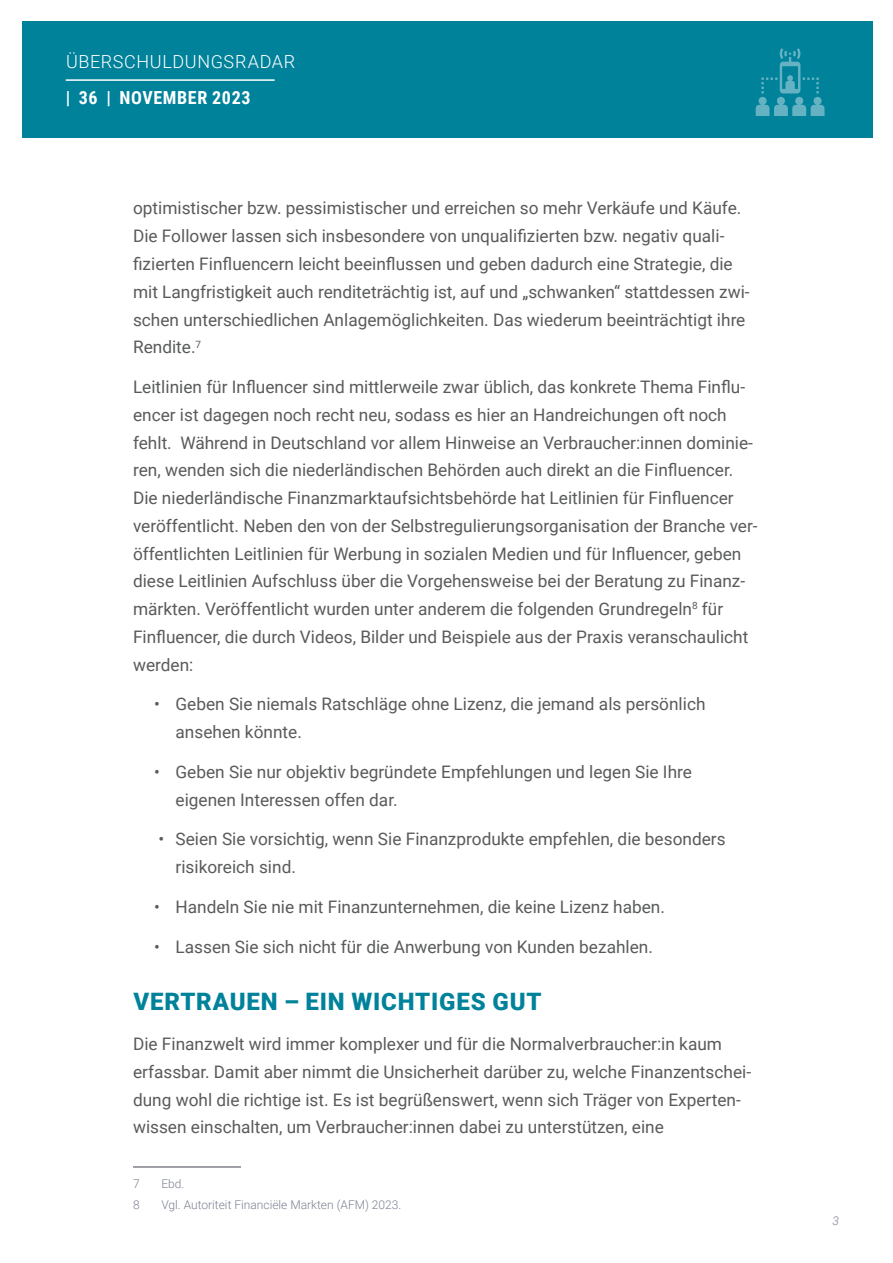
<style>
.page{position:relative;width:893px;height:1263px;background:#fff}
.page>*{position:absolute;margin:0;border:0;box-sizing:border-box;transform-origin:0 0}
.t1{font:900 24px "Roboto";letter-spacing:.035em;color:#00829b}
.t2{font:300 18px "Roboto";letter-spacing:.035em;color:#fff}
.t3{font:700 18px "Roboto Condensed";letter-spacing:.035em;color:#fff}
.t4{font:17.25px/27.8px "Roboto";color:#595a5a}
.t5{font:300 12px "Roboto";color:#7c8191}
.t6{font:italic 300 12px "Roboto";color:#7c8191}
</style>
<div class="page">
<div style="left:22px;top:21px;width:850px;height:117px;background:#00829b"></div>
<img style="left:755px;top:49px;width:70px;height:67px">
<hr style="left:66px;top:79px;width:209px;height:2px;background:#fff">
<hr style="left:133px;top:1166px;width:108px;height:1px;background:#3f434d">
<p class="t2" style="left:66px;top:48px;width:231px">ÜBERSCHULDUNGSRADAR</p>
<p class="t3" style="left:66px;top:85px;width:186px">| 36 | NOVEMBER 2023</p>
<p class="t4" style="left:133px;top:194px;width:618px">optimistischer bzw. pessimistischer und erreichen so mehr Verkäufe und Käufe.<br>Die Follower lassen sich insbesondere von unqualifizierten bzw. negativ quali&shy;fizierten Finfluencern leicht beeinflussen und geben dadurch eine Strategie, die mit Langfristigkeit auch renditeträchtig ist, auf und „schwanken“ stattdessen zwi&shy;schen unterschiedlichen Anlagemöglichkeiten. Das wiederum beeinträchtigt ihre Rendite.<sup>7</sup></p>
<p class="t4" style="left:133px;top:372px;width:626px">Leitlinien für Influencer sind mittlerweile zwar üblich, das konkrete Thema Finflu&shy;encer ist dagegen noch recht neu, sodass es hier an Handreichungen oft noch fehlt. Während in Deutschland vor allem Hinweise an Verbraucher:innen dominie&shy;ren, wenden sich die niederländischen Behörden auch direkt an die Finfluencer.<br>Die niederländische Finanzmarktaufsichtsbehörde hat Leitlinien für Finfluencer veröffentlicht. Neben den von der Selbstregulierungsorganisation der Branche ver&shy;öffentlichten Leitlinien für Werbung in sozialen Medien und für Influencer, geben diese Leitlinien Aufschluss über die Vorgehensweise bei der Beratung zu Finanz&shy;märkten. Veröffentlicht wurden unter anderem die folgenden Grundregeln<sup>8</sup> für Finfluencer, die durch Videos, Bilder und Beispiele aus der Praxis veranschaulicht werden:</p>
<p class="t4" style="left:176px;top:690px;width:531px;text-indent:-21px">• Geben Sie niemals Ratschläge ohne Lizenz, die jemand als persönlich ansehen könnte.</p>
<p class="t4" style="left:176px;top:757px;width:518px;text-indent:-21px">• Geben Sie nur objektiv begründete Empfehlungen und legen Sie Ihre eigenen Interessen offen dar.</p>
<p class="t4" style="left:176px;top:825px;width:552px;text-indent:-17px">• Seien Sie vorsichtig, wenn Sie Finanzprodukte empfehlen, die besonders risikoreich sind.</p>
<p class="t4" style="left:154px;top:892px;width:512px">• Handeln Sie nie mit Finanzunternehmen, die keine Lizenz haben.</p>
<p class="t4" style="left:154px;top:932px;width:500px">• Lassen Sie sich nicht für die Anwerbung von Kunden bezahlen.</p>
<h1 class="t1" style="left:133px;top:985px;width:410px">VERTRAUEN – EIN WICHTIGES GUT</h1>
<p class="t4" style="left:133px;top:1029px;width:620px">Die Finanzwelt wird immer komplexer und für die Normalverbraucher:in kaum erfassbar. Damit aber nimmt die Unsicherheit darüber zu, welche Finanzentschei&shy;dung wohl die richtige ist. Es ist begrüßenswert, wenn sich Träger von Experten&shy;wissen einschalten, um Verbraucher:innen dabei zu unterstützen, eine</p>
<p class="t5" style="left:133px;top:1175px;width:8px">7</p>
<p class="t5" style="left:161px;top:1175px;width:25px">Ebd.</p>
<p class="t5" style="left:133px;top:1196px;width:8px">8</p>
<p class="t5" style="left:161px;top:1196px;width:241px">Vgl. Autoriteit Financiële Markten (AFM) 2023.</p>
<p class="t6" style="left:832px;top:1213px;width:8px">3</p>
</div>
